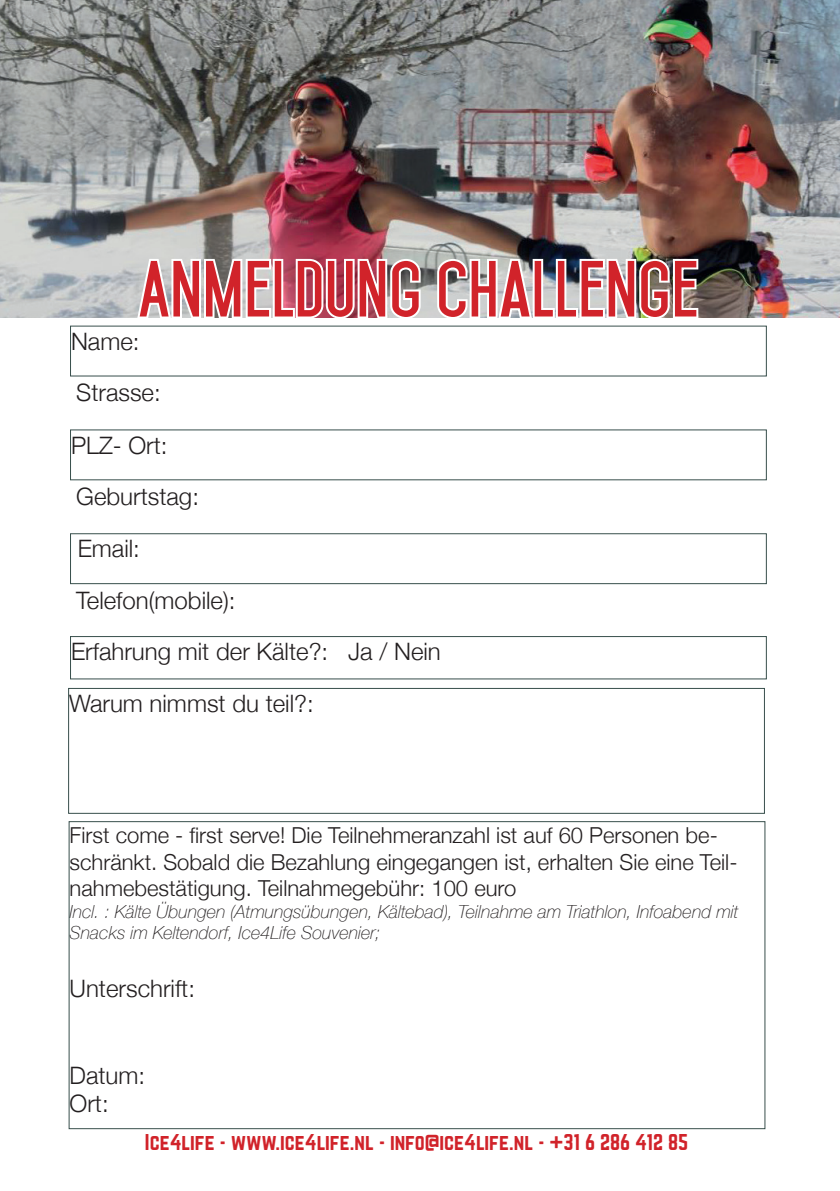
<style>
.page{position:relative;width:840px;height:1191px;background:#fff}
.page>*{position:absolute;margin:0;border:0;box-sizing:border-box;transform-origin:0 0}
.t1{font:700 68px "Mohave";color:#d1232a}
.t2{font:300 24px/51.8px "Helvetica Neue";color:#231f20}
.t3{font:300 22px/26.4px "Helvetica Neue";color:#231f20}
.t4{font:20px "Norwester";color:#d1232a}
.t5{font:italic 100 18px/21.6px "Helvetica Neue";color:#231f20}
</style>
<div class="page">
<img style="left:0;top:0;width:839px;height:317px">
<svg style="left:135px;top:255px;width:287px;height:63px"></svg>
<img style="left:435px;top:257px;width:265px;height:61px">
<div style="left:70px;top:533px;width:696px;height:51px;border:1px solid #384f4c"></div>
<div style="left:70px;top:636px;width:696px;height:43px;border:1px solid #384f4c"></div>
<div style="left:68px;top:688px;width:696px;height:126px;border:1px solid #384f4c"></div>
<h1 class="t1" style="left:138px;top:248px;width:561px">ANMELDUNG CHALLENGE</h1>
<p class="t2" style="left:71px;top:313px;width:371px">Name:<br>Strasse:<br>PLZ- Ort:<br>Geburtstag:<br>Email:<br>Telefon(mobile):<br>Erfahrung mit der Kälte?: Ja / Nein</p>
<p class="t2" style="left:69px;top:676px;width:246px">Warum nimmst du teil?:</p>
<p class="t3" style="left:70px;top:820px;width:669px">First come - first serve! Die Teilnehmeranzahl ist auf 60 Personen be&shy;schränkt. Sobald die Bezahlung eingegangen ist, erhalten Sie eine Teil&shy;nahmebestätigung. Teilnahmegebühr: 100 euro</p>
<p class="t5" style="left:70px;top:899px;width:670px">Incl. : Kälte Übungen (Atmungsübungen, Kältebad), Teilnahme am Triathlon, Infoabend mit<br>Snacks im Keltendorf, Ice4Life Souvenier;</p>
<p class="t2" style="left:70px;top:961px;width:127px">Unterschrift:</p>
<p class="t2" style="left:70px;top:1058px;width:77px;line-height:28.8px">Datum:<br>Ort:</p>
<p class="t4" style="left:145px;top:1132px;width:544px">Ice4life - www.ice4life.nl - info@ice4life.nl - +31 6 286 412 85</p>
</div>
